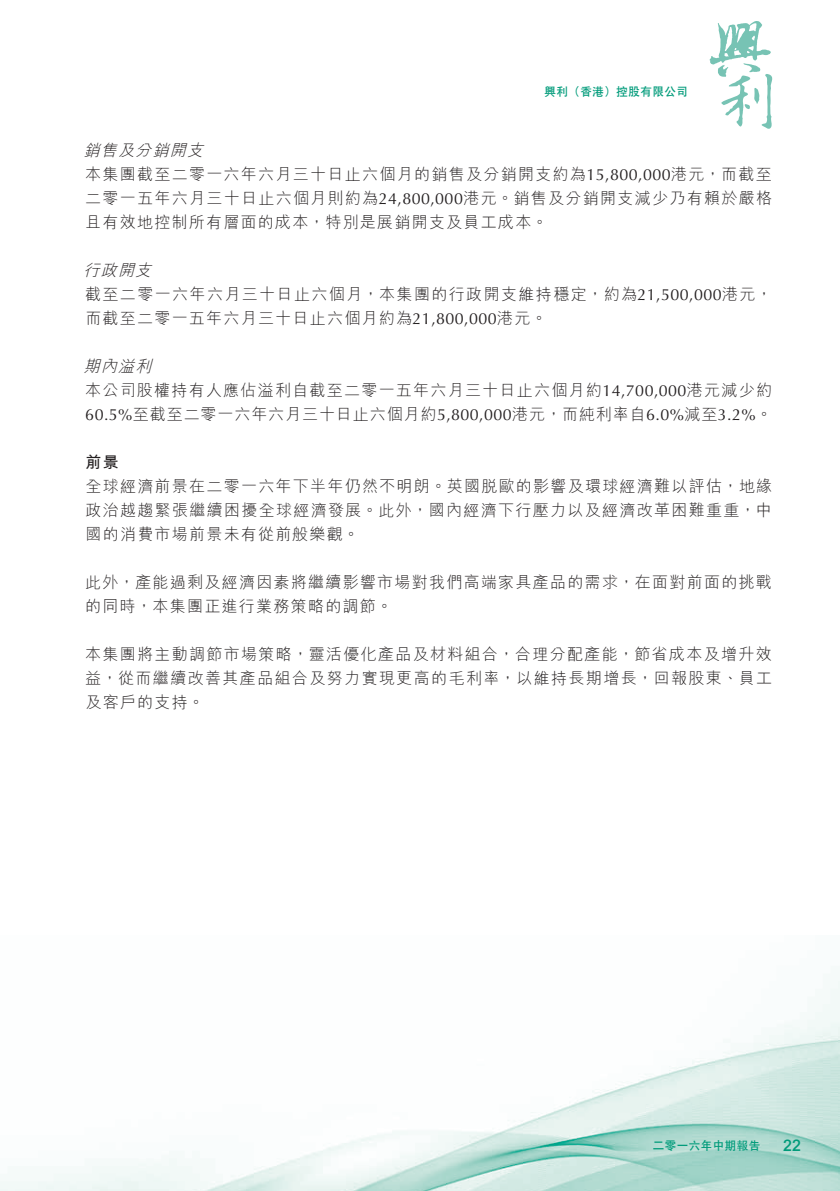
<style>
.page{position:relative;width:840px;height:1191px;background:#fff}
.page>*{position:absolute;margin:0;border:0;box-sizing:border-box;transform-origin:0 0}
.t1{font:300 16px/24px "M Hei HK";letter-spacing:.08em;color:#231f20}
.t2{font:500 16px "Arial MT Std";color:#009b7a}
.t3{font:700 16px "M Hei HK";color:#231f20}
.t4{font:700 12px "C Hei 2 HK";color:#009b7a}
.s1{font-style:italic}
.s2{font-family:"Optima LT Std";font-weight:400}
</style>
<div class="page">
<img style="left:0;top:981px;width:839px;height:210px">
<svg style="left:709px;top:21px;width:63px;height:108px"></svg>
<p class="t4" style="left:543px;top:83px;width:145px">興利（香港）控股有限公司</p>
<p class="t1" style="left:83px;top:138px;width:689px"><span class="s1">銷售及分銷開支<br></span>本集團截至二零一六年六月三十日止六個月的銷售及分銷開支約為<span class="s2">15,800,000</span>港元，而截至二零一五年六月三十日止六個月則約為<span class="s2">24,800,000</span>港元。銷售及分銷開支減少乃有賴於嚴格且有效地控制所有層面的成本，特別是展銷開支及員工成本。</p>
<p class="t1" style="left:83px;top:258px;width:689px"><span class="s1">行政開支<br></span>截至二零一六年六月三十日止六個月，本集團的行政開支維持穩定，約為<span class="s2">21,500,000</span>港元，而截至二零一五年六月三十日止六個月約為<span class="s2">21,800,000</span>港元。</p>
<p class="t1" style="left:83px;top:354px;width:689px"><span class="s1">期內溢利<br></span>本公司股權持有人應佔溢利自截至二零一五年六月三十日止六個月約<span class="s2">14,700,000</span>港元減少約<br><span class="s2">60.5%</span>至截至二零一六年六月三十日止六個月約<span class="s2">5,800,000</span>港元，而純利率自<span class="s2">6.0%</span>減至<span class="s2">3.2%</span>。</p>
<p class="t3" style="left:85px;top:451px;width:35px">前景</p>
<p class="t1" style="left:85px;top:474px;width:688px;text-align:justify">全球經濟前景在二零一六年下半年仍然不明朗。英國脫歐的影響及環球經濟難以評估，地緣政治越趨緊張繼續困擾全球經濟發展。此外，國內經濟下行壓力以及經濟改革困難重重，中國的消費市場前景未有從前般樂觀。</p>
<p class="t1" style="left:85px;top:570px;width:688px">此外，產能過剩及經濟因素將繼續影響市場對我們高端家具產品的需求，在面對前面的挑戰的同時，本集團正進行業務策略的調節。</p>
<p class="t1" style="left:85px;top:642px;width:688px;text-align:justify">本集團將主動調節市場策略，靈活優化產品及材料組合，合理分配產能，節省成本及增升效益，從而繼續改善其產品組合及努力實現更高的毛利率，以維持長期增長，回報股東、員工及客戶的支持。</p>
<p class="t4" style="left:652px;top:1137px;width:109px">二零一六年中期報告</p>
<p class="t2" style="left:782px;top:1136px;width:19px">22</p>
</div>
